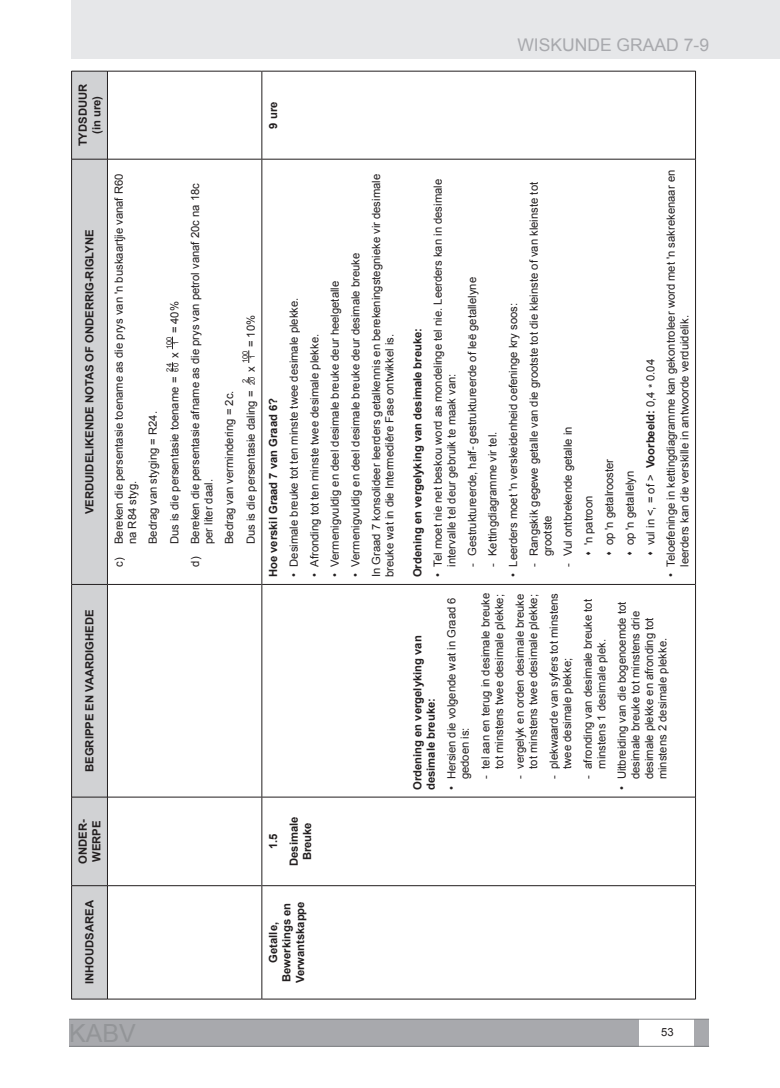
<style>
.page{position:relative;width:780px;height:1088px;background:#fff}
.page>*{position:absolute;margin:0;border:0;box-sizing:border-box;transform-origin:0 0}
.t1{font:25px "Arial";color:#939598}
.t2{font:17.5px "Arial";color:#a8a9ad}
.t3{font:11.25px/13.5px "Arial";color:#231f20}
.t4{font:700 11.25px/13.5px "Arial";color:#231f20;text-align:center}
.t5{font:7.5px/6.8px "Arial";color:#231f20}
.s1{font-size:7.5px}
.s2{font-size:11.25px}
.s3{font-weight:700}
</style>
<div class="page">
<div style="left:71px;top:0;width:709px;height:58px;background:#e6e7e9"></div>
<div style="left:69px;top:1019px;width:569px;height:27px;background:#a8a9ad"></div>
<div style="left:694px;top:1019px;width:15px;height:27px;background:#a8a9ad"></div>
<hr style="left:69px;top:1046px;width:640px;height:1px;background:#808285">
<hr style="left:69px;top:1019px;width:640px;height:1px;background:#808285">
<div style="left:72px;top:72px;width:35px;height:927px;background:#d1d2d4"></div>
<hr style="left:72px;top:999px;width:35px;height:1px;background:#231f20">
<hr style="left:71px;top:886px;width:1px;height:113px;background:#231f20">
<hr style="left:71px;top:797px;width:1px;height:89px;background:#231f20">
<hr style="left:71px;top:584px;width:1px;height:213px;background:#231f20">
<hr style="left:71px;top:159px;width:1px;height:425px;background:#231f20">
<hr style="left:71px;top:71px;width:1px;height:88px;background:#231f20">
<hr style="left:72px;top:885px;width:35px;height:1px;background:#231f20">
<hr style="left:72px;top:797px;width:35px;height:1px;background:#231f20">
<hr style="left:72px;top:584px;width:35px;height:1px;background:#231f20">
<hr style="left:72px;top:159px;width:35px;height:1px;background:#231f20">
<hr style="left:72px;top:71px;width:35px;height:1px;background:#231f20">
<hr style="left:107px;top:886px;width:1px;height:113px;background:#231f20">
<hr style="left:107px;top:797px;width:1px;height:89px;background:#231f20">
<hr style="left:107px;top:584px;width:1px;height:213px;background:#231f20">
<hr style="left:107px;top:159px;width:1px;height:425px;background:#231f20">
<hr style="left:107px;top:71px;width:1px;height:88px;background:#231f20">
<hr style="left:108px;top:999px;width:153px;height:1px;background:#231f20">
<hr style="left:108px;top:885px;width:153px;height:1px;background:#231f20">
<hr style="left:108px;top:797px;width:153px;height:1px;background:#231f20">
<hr style="left:108px;top:584px;width:153px;height:1px;background:#231f20">
<hr style="left:108px;top:159px;width:153px;height:1px;background:#231f20">
<hr style="left:108px;top:71px;width:153px;height:1px;background:#231f20">
<hr style="left:262px;top:999px;width:433px;height:1px;background:#231f20">
<hr style="left:261px;top:886px;width:1px;height:113px;background:#231f20">
<hr style="left:261px;top:797px;width:1px;height:89px;background:#231f20">
<hr style="left:261px;top:584px;width:1px;height:213px;background:#231f20">
<hr style="left:261px;top:159px;width:1px;height:425px;background:#231f20">
<hr style="left:261px;top:71px;width:1px;height:88px;background:#231f20">
<hr style="left:262px;top:885px;width:433px;height:1px;background:#231f20">
<hr style="left:262px;top:797px;width:433px;height:1px;background:#231f20">
<hr style="left:262px;top:584px;width:433px;height:1px;background:#231f20">
<hr style="left:262px;top:159px;width:433px;height:1px;background:#231f20">
<hr style="left:262px;top:71px;width:433px;height:1px;background:#231f20">
<hr style="left:695px;top:886px;width:1px;height:113px;background:#231f20">
<hr style="left:695px;top:797px;width:1px;height:89px;background:#231f20">
<hr style="left:695px;top:584px;width:1px;height:213px;background:#231f20">
<hr style="left:695px;top:159px;width:1px;height:425px;background:#231f20">
<hr style="left:695px;top:71px;width:1px;height:88px;background:#231f20">
<svg style="left:172px;top:337px;width:1px;height:12px"></svg>
<svg style="left:248px;top:350px;width:1px;height:13px"></svg>
<h2 class="t2" style="left:517px;top:34px;width:193px">WISKUNDE GRAAD 7-9</h2>
<p class="t4" style="left:76px;top:146px;width:64px;rotate:-90deg">TYDSDUUR (in ure)</p>
<p class="t4" style="left:83px;top:514px;width:286px;rotate:-90deg">VERDUIDELIKENDE NOTAS OF ONDERRIG-RIGLYNE</p>
<p class="t3" style="left:112px;top:544px;width:372px;text-indent:-23px;rotate:-90deg">c) Bereken die persentasie toename as die prys van 'n buskaartjie vanaf R60 na R84 styg.</p>
<p class="t3" style="left:164px;top:567px;width:385px;line-height:20.6px;text-indent:222px;rotate:-90deg"><span class="s1">1</span> = 40%<br>d) Bereken die persentasie afname as die prys van petrol vanaf 20c na 18c</p>
<p class="t3" style="left:244px;top:359px;width:45px;rotate:-90deg"><span class="s1">1</span> = 10%</p>
<p class="t5" style="left:166px;top:349px;width:14px;rotate:-90deg">100</p>
<p class="t5" style="left:242px;top:363px;width:14px;rotate:-90deg">100</p>
<p class="t5" style="left:166px;top:372px;width:21px;rotate:-90deg">24<br>60 <span class="s2">x</span></p>
<p class="t5" style="left:242px;top:385px;width:21px;rotate:-90deg">2<br>20 <span class="s2">x</span></p>
<p class="t3" style="left:142px;top:544px;width:169px;line-height:21.6px;rotate:-90deg">Bedrag van styging = R24.<br>Dus is die persentasie toename =</p>
<p class="t3" style="left:198px;top:544px;width:155px;line-height:21.1px;rotate:-90deg">per liter daal.<br>Bedrag van vermindering = 2c.<br>Dus is die persentasie daling =</p>
<p class="t4" style="left:83px;top:772px;width:164px;rotate:-90deg">BEGRIPPE EN VAARDIGHEDE</p>
<p class="t4" style="left:76px;top:863px;width:46px;text-align:left;rotate:-90deg">ONDER-<br>WERPE</p>
<p class="t4" style="left:267px;top:129px;width:28px;rotate:-90deg">9 ure</p>
<p class="t4" style="left:267px;top:577px;width:181px;rotate:-90deg">Hoe verskil Graad 7 van Graad 6?</p>
<p class="t3" style="left:287px;top:577px;width:281px;rotate:-90deg">• Desimale breuke tot ten minste twee desimale plekke.</p>
<p class="t3" style="left:308px;top:577px;width:245px;rotate:-90deg">• Afronding tot ten minste twee desimale plekke.</p>
<p class="t3" style="left:328px;top:577px;width:298px;rotate:-90deg">• Vermenigvuldig en deel desimale breuke deur heelgetalle</p>
<p class="t3" style="left:345px;top:577px;width:405px;line-height:20.6px;rotate:-90deg">• Vermenigvuldig en deel desimale breuke deur desimale breuke<br>In Graad 7 konsolideer leerders getalkennis en berekeningstegnieke vir desimale</p>
<p class="t3" style="left:383px;top:577px;width:245px;rotate:-90deg">breuke wat in die Intermediêre Fase ontwikkel is.</p>
<p class="t4" style="left:411px;top:577px;width:251px;rotate:-90deg">Ordening en vergelyking van desimale breuke:</p>
<p class="t3" style="left:431px;top:567px;width:389px;text-indent:-11px;rotate:-90deg">• Tel moet nie net beskou word as mondelinge tel nie. Leerders kan in desimale intervalle tel deur gebruik te maak van:</p>
<p class="t3" style="left:465px;top:567px;width:291px;rotate:-90deg">- Gestruktureerde, half- gestruktureerde of leë getallelyne</p>
<p class="t3" style="left:486px;top:567px;width:137px;rotate:-90deg">- Kettingdiagramme vir tel.</p>
<p class="t3" style="left:506px;top:577px;width:276px;rotate:-90deg">• Leerders moet 'n verskeidenheid oefeninge kry soos:</p>
<p class="t3" style="left:527px;top:556px;width:375px;text-indent:-11px;rotate:-90deg">- Rangskik gegewe getalle van die grootste tot die kleinste of van kleinste tot grootste</p>
<p class="t3" style="left:557px;top:545px;width:188px;line-height:20.6px;text-indent:-21px;rotate:-90deg">- Vul ontbrekende getalle in<br>'n patroon<br>op 'n getalrooster<br>op 'n getallelyn<br>vul in &lt;, = of &gt; <span class="s3">Voorbeeld:</span> 0,4 * 0.04</p>
<p class="t3" style="left:664px;top:567px;width:398px;text-indent:-11px;rotate:-90deg">• Teloefeninge in kettingdiagramme kan gekontroleer word met 'n sakrekenaar en leerders kan die verskille in antwoorde verduidelik.</p>
<p class="t4" style="left:411px;top:790px;width:156px;text-align:left;rotate:-90deg">Ordening en vergelyking van desimale breuke:</p>
<p class="t3" style="left:445px;top:779px;width:183px;text-indent:-11px;rotate:-90deg">• Hersien die volgende wat in Graad 6 gedoen is:</p>
<p class="t3" style="left:479px;top:779px;width:188px;text-align:right;rotate:-90deg">- tel aan en terug in desimale breuke tot minstens twee desimale plekke;</p>
<p class="t3" style="left:513px;top:779px;width:187px;text-align:right;rotate:-90deg">- vergelyk en orden desimale breuke tot minstens twee desimale plekke;</p>
<p class="t3" style="left:547px;top:769px;width:177px;text-indent:-11px;rotate:-90deg">- plekwaarde van syfers tot minstens twee desimale plekke;</p>
<p class="t3" style="left:581px;top:769px;width:171px;text-indent:-11px;rotate:-90deg">- afronding van desimale breuke tot minstens 1 desimale plek.</p>
<p class="t3" style="left:615px;top:779px;width:179px;text-indent:-11px;rotate:-90deg">• Uitbreiding van die bogenoemde tot desimale breuke tot minstens drie desimale plekke en afronding tot minstens 2 desimale plekke.</p>
<p class="t4" style="left:263px;top:866px;width:51px;line-height:20.6px;rotate:-90deg">1.5<br>Desimale</p>
<p class="t4" style="left:301px;top:860px;width:40px;rotate:-90deg">Breuke</p>
<p class="t4" style="left:83px;top:984px;width:85px;rotate:-90deg">INHOUDSAREA</p>
<p class="t4" style="left:267px;top:983px;width:83px;rotate:-90deg">Getalle,<br>Bewerkings en<br>Verwantskappe</p>
<h1 class="t1" style="left:69px;top:1016px;width:68px">KABV</h1>
<p class="t3" style="left:661px;top:1025px;width:14px">53</p>
</div>
